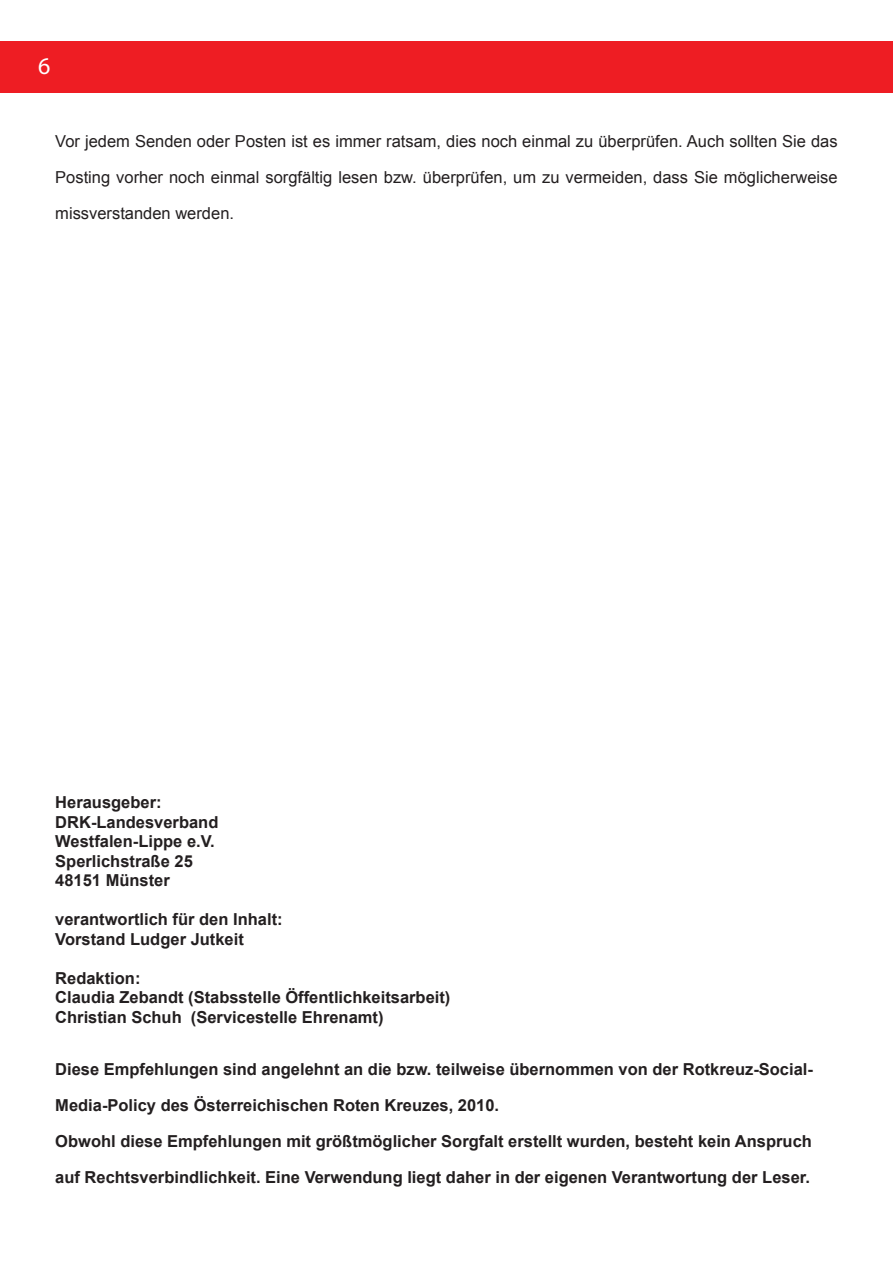
<style>
.page{position:relative;width:893px;height:1263px;background:#fff}
.page>*{position:absolute;margin:0;border:0;box-sizing:border-box;transform-origin:0 0}
.t1{font:24px "Myriad Pro";color:#fff}
.t2{font:700 16.5px/19.5px "Arial";color:#231f20}
.t3{font:16.5px/36px "Arial";color:#231f20;text-align:justify}
</style>
<div class="page">
<div style="left:0;top:41px;width:893px;height:52px;background:#ee1d23"></div>
<h1 class="t1" style="left:38px;top:51px;width:14px">6</h1>
<p class="t3" style="left:55px;top:124px;width:784px">Vor jedem Senden oder Posten ist es immer ratsam, dies noch einmal zu überprüfen. Auch sollten Sie das Posting vorher noch einmal sorgfältig lesen bzw. überprüfen, um zu vermeiden, dass Sie möglicherweise missverstanden werden.</p>
<p class="t2" style="left:55px;top:793px;width:165px">Herausgeber:<br>DRK-Landesverband<br>Westfalen-Lippe e.V.<br>Sperlichstraße 25<br>48151 Münster</p>
<p class="t2" style="left:55px;top:910px;width:229px">verantwortlich für den Inhalt:<br>Vorstand Ludger Jutkeit</p>
<p class="t2" style="left:55px;top:969px;width:397px">Redaktion:<br>Claudia Zebandt (Stabsstelle Öffentlichkeitsarbeit)<br>Christian Schuh (Servicestelle Ehrenamt)</p>
<p class="t2" style="left:55px;top:1052px;width:759px;line-height:36px">Diese Empfehlungen sind angelehnt an die bzw. teilweise übernommen von der Rotkreuz-Social-Media-Policy des Österreichischen Roten Kreuzes, 2010.<br>Obwohl diese Empfehlungen mit größtmöglicher Sorgfalt erstellt wurden, besteht kein Anspruch auf Rechtsverbindlichkeit. Eine Verwendung liegt daher in der eigenen Verantwortung der Leser.</p>
</div>
